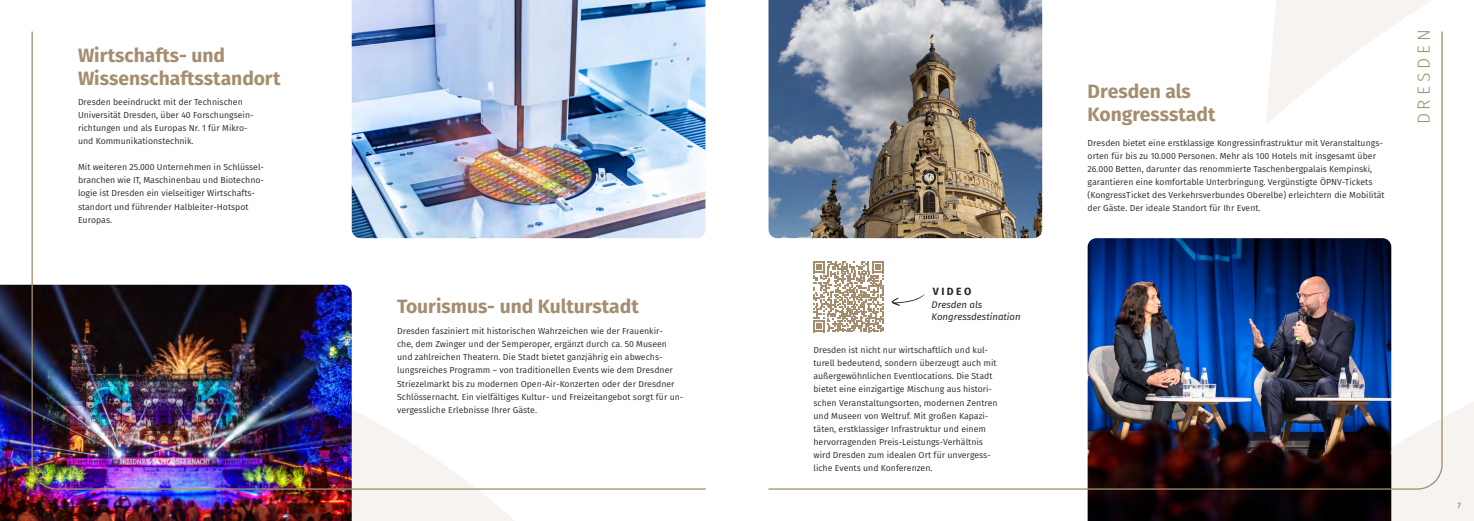
<style>
.page{position:relative;width:1474px;height:521px;background:#fff}
.page>*{position:absolute;margin:0;border:0;box-sizing:border-box;transform-origin:0 0}
.t1{font:700 19.25px/23.1px "Fira Sans";color:#a58d70}
.t2{font:300 17.5px "Fira Sans";letter-spacing:.22em;color:#a58d70}
.t3{font:700 10.5px "Fira Sans";letter-spacing:.23em;color:#282826}
.t4{font:italic 9.62px/12.2px "Fira Sans";color:#282826}
.t5{font:8.75px/13.1px "Fira Sans";color:#282826}
.t6{font:500 7.88px "Fira Sans";color:#a58d70}
</style>
<div class="page">
<img style="left:0;top:0;width:1473px;height:521px">
<img style="left:768px;top:32px;width:674px;height:458px">
<h1 class="t1" style="left:78px;top:44px;width:204px">Wirtschafts- und<br>Wissenschaftsstandort</h1>
<p class="t5" style="left:78px;top:95px;width:177px">Dresden beeindruckt mit der Technischen Universität Dresden, über 40 Forschungsein&shy;richtungen und als Europas Nr. 1 für Mikro&shy;und Kommunikationstechnik.</p>
<p class="t5" style="left:78px;top:161px;width:188px">Mit weiteren 25.000 Unternehmen in Schlüssel&shy;branchen wie IT, Maschinenbau und Biotechno&shy;logie ist Dresden ein vielseitiger Wirtschafts&shy;standort und führender Halbleiter-Hotspot Europas.</p>
<h1 class="t1" style="left:397px;top:295px;width:243px">Tourismus- und Kulturstadt</h1>
<p class="t5" style="left:397px;top:324px;width:288px">Dresden fasziniert mit historischen Wahrzeichen wie der Frauenkir-<br>che, dem Zwinger und der Semperoper, ergänzt durch ca. 50 Museen und zahlreichen Theatern. Die Stadt bietet ganzjährig ein abwechs&shy;lungsreiches Programm – von traditionellen Events wie dem Dresdner Striezelmarkt bis zu modernen Open-Air-Konzerten oder der Dresdner Schlössernacht. Ein vielfältiges Kultur- und Freizeitangebot sorgt für un&shy;vergessliche Erlebnisse Ihrer Gäste.</p>
<p class="t3" style="left:933px;top:283px;width:40px">VIDEO</p>
<p class="t4" style="left:931px;top:298px;width:91px">Dresden als<br>Kongressdestination</p>
<p class="t5" style="left:813px;top:343px;width:186px">Dresden ist nicht nur wirtschaftlich und kul&shy;turell bedeutend, sondern überzeugt auch mit außergewöhnlichen Eventlocations. Die Stadt bietet eine einzigartige Mischung aus histori&shy;schen Veranstaltungsorten, modernen Zentren und Museen von Weltruf. Mit großen Kapazi&shy;täten, erstklassiger Infrastruktur und einem hervorragenden Preis-Leistungs-Verhältnis wird Dresden zum idealen Ort für unvergess&shy;liche Events und Konferenzen.</p>
<h1 class="t1" style="left:1087px;top:80px;width:129px">Dresden als<br>Kongressstadt</h1>
<p class="t5" style="left:1087px;top:136px;width:298px">Dresden bietet eine erstklassige Kongressinfrastruktur mit Veranstaltungs&shy;orten für bis zu 10.000 Personen. Mehr als 100 Hotels mit insgesamt über 26.000 Betten, darunter das renommierte Taschenbergpalais Kempinski, garantieren eine komfortable Unterbringung. Vergünstigte ÖPNV-Tickets (KongressTicket des Verkehrsverbundes Oberelbe) erleichtern die Mobilität der Gäste. Der ideale Standort für Ihr Event.</p>
<h2 class="t2" style="left:1411px;top:124px;width:96px;rotate:-90deg">DRESDEN</h2>
<p class="t6" style="left:1457px;top:499px;width:5px">7</p>
</div>
